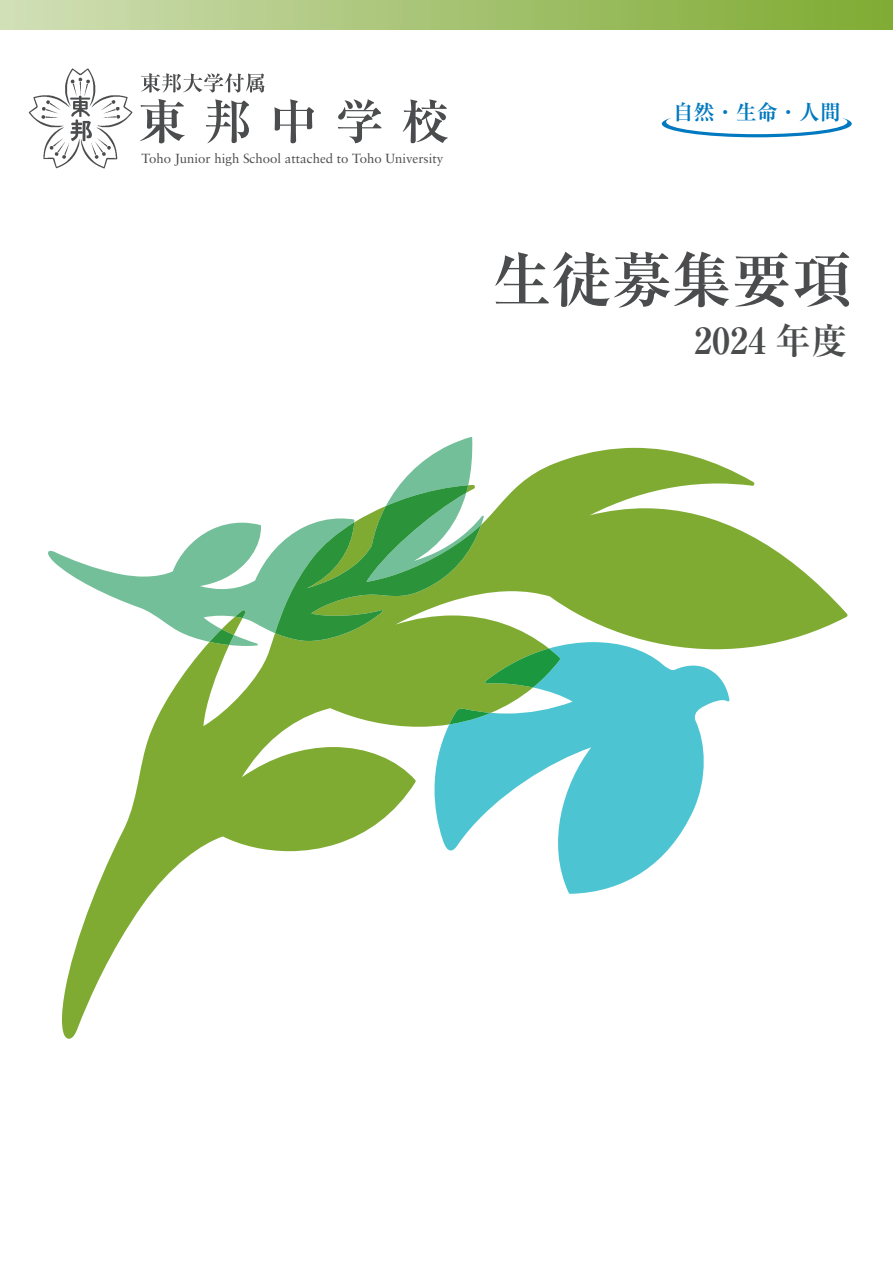
<style>
.page{position:relative;width:893px;height:1263px;background:#fff}
.page>*{position:absolute;margin:0;border:0;box-sizing:border-box;transform-origin:0 0}
.t1{font:700 60px "Ryumin Pr 6 N";color:#4b4c4d}
.t2{font:700 36px "Ryumin Pr 6 N";color:#4b4c4d}
.t3{font:700 21px "Ryumin Pr 6 N";color:#0079c0}
.t4{font:13.2px "Sabon Roman";color:#4b4c4d}
</style>
<div class="page">
<div style="left:0;top:0;width:893px;height:30px;background:linear-gradient(to right,#d1deb7,#7eaa31)"></div>
<svg style="left:62px;top:448px;width:785px;height:591px"></svg>
<svg style="left:435px;top:642px;width:294px;height:252px;fill:#4cc4d2"></svg>
<svg style="left:48px;top:437px;width:436px;height:209px"></svg>
<svg style="left:210px;top:485px;width:350px;height:239px"></svg>
<svg style="left:662px;top:118px;width:190px;height:19px"></svg>
<svg style="left:140px;top:99px;width:45px;height:44px"></svg>
<svg style="left:206px;top:99px;width:43px;height:44px"></svg>
<svg style="left:274px;top:99px;width:40px;height:44px"></svg>
<svg style="left:338px;top:99px;width:43px;height:44px"></svg>
<svg style="left:403px;top:99px;width:45px;height:44px"></svg>
<svg style="left:141px;top:73px;width:123px;height:20px"></svg>
<img style="left:28px;top:69px;width:105px;height:100px">
<p class="t4" style="left:142px;top:151px;width:303px">Toho Junior high School attached to Toho University</p>
<h3 class="t3" style="left:673px;top:96px;width:170px">自然・生命・人間</h3>
<h1 class="t1" style="left:492px;top:232px;width:362px">生徒募集要項</h1>
<h2 class="t2" style="left:694px;top:311px;width:155px">2024 年度</h2>
</div>
